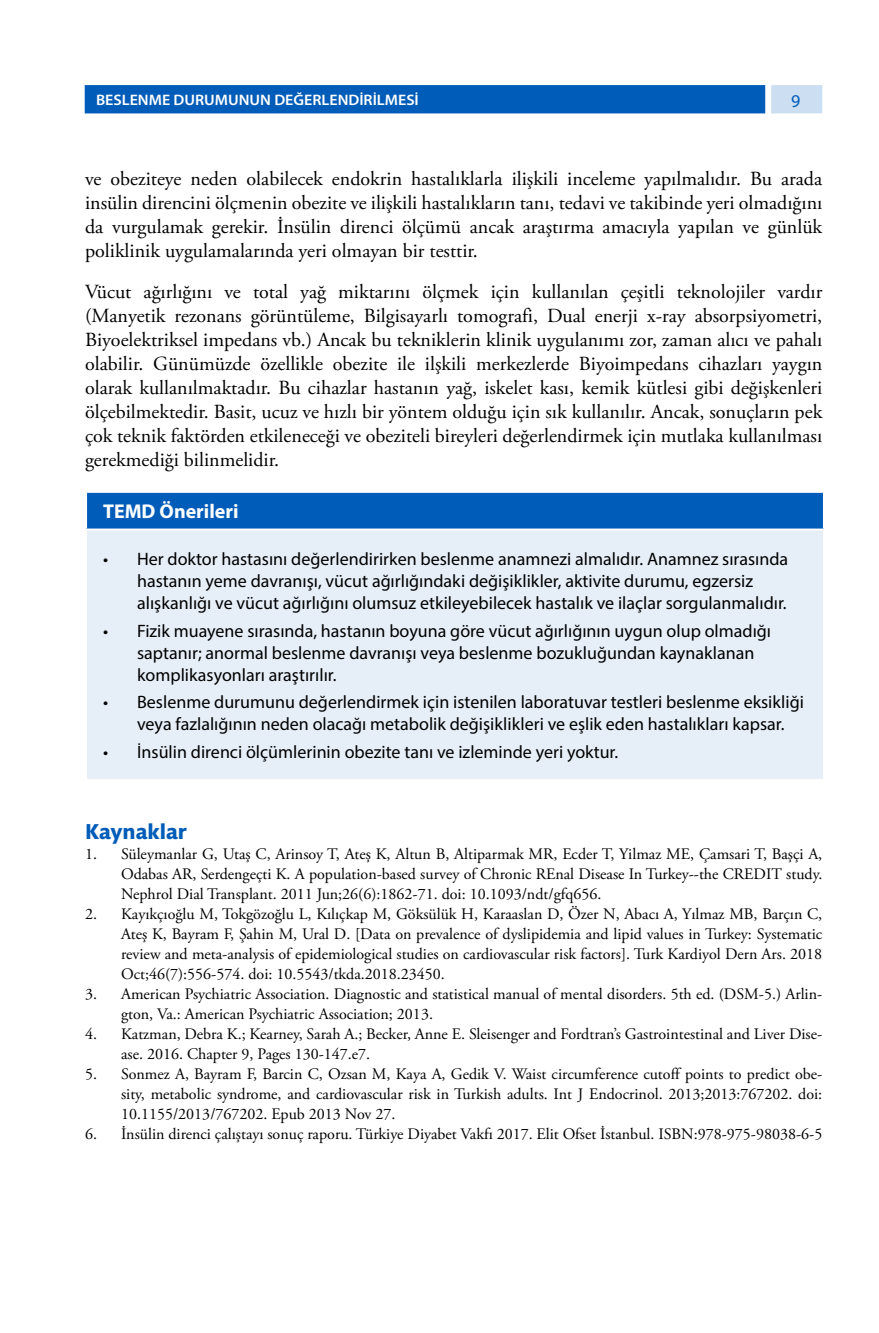
<style>
.page{position:relative;width:879px;height:1333px;background:#fff}
.page>*{position:absolute;margin:0;border:0;box-sizing:border-box;transform-origin:0 0}
.t1{font:700 22px "Mundo Sans Std";color:#005cb9}
.t2{font:20px/24px "Adobe Garamond Pro";color:#000;text-align:justify}
.t3{font:700 20px "Myriad Pro";color:#fff}
.t4{font:18px/22px "Myriad Pro";color:#000}
.t5{font:18px "Myriad Pro";color:#005cb9}
.t6{font:16px/20px "Adobe Garamond Pro";color:#000;text-align:justify}
.t7{font:600 15.2px "Myriad Pro";color:#fff;scale:1.05 1}
</style>
<div class="page">
<div style="left:85px;top:85px;width:680px;height:28px;background:#005cb9;border:2px solid #005cb9"></div>
<div style="left:771px;top:85px;width:51px;height:28px;background:#ccdef1"></div>
<div style="left:86px;top:492px;width:738px;height:37px;background:#005cb9"></div>
<div style="left:86px;top:529px;width:738px;height:251px;background:#e6eff8"></div>
<hr style="left:85px;top:491px;width:740px;height:2px;background:#fff">
<hr style="left:85px;top:493px;width:2px;height:35px;background:#fff">
<hr style="left:823px;top:493px;width:2px;height:35px;background:#fff">
<hr style="left:85px;top:528px;width:740px;height:2px;background:#fff">
<hr style="left:85px;top:530px;width:2px;height:249px;background:#fff">
<hr style="left:823px;top:530px;width:2px;height:249px;background:#fff">
<hr style="left:85px;top:779px;width:740px;height:2px;background:#fff">
<p class="t7" style="left:96px;top:90px;width:309px">BESLENME DURUMUNUN DEĞERLENDİRİLMESİ</p>
<p class="t5" style="left:791px;top:89px;width:11px">9</p>
<p class="t2" style="left:85px;top:167px;width:739px">ve obeziteye neden olabilecek endokrin hastalıklarla ilişkili inceleme yapılmalıdır. Bu arada insülin direncini ölçmenin obezite ve ilişkili hastalıkların tanı, tedavi ve takibinde yeri olmadığını da vurgulamak gerekir. İnsülin direnci ölçümü ancak araştırma amacıyla yapılan ve günlük poliklinik uygulamalarında yeri olmayan bir testtir.</p>
<p class="t2" style="left:85px;top:280px;width:739px">Vücut ağırlığını ve total yağ miktarını ölçmek için kullanılan çeşitli teknolojiler vardır (Manyetik rezonans görüntüleme, Bilgisayarlı tomografi, Dual enerji x-ray absorpsiyometri, Biyoelektriksel impedans vb.) Ancak bu tekniklerin klinik uygulanımı zor, zaman alıcı ve pahalı olabilir. Günümüzde özellikle obezite ile ilşkili merkezlerde Biyoimpedans cihazları yaygın olarak kullanılmaktadır. Bu cihazlar hastanın yağ, iskelet kası, kemik kütlesi gibi değişkenleri ölçebilmektedir. Basit, ucuz ve hızlı bir yöntem olduğu için sık kullanılır. Ancak, sonuçların pek çok teknik faktörden etkileneceği ve obeziteli bireyleri değerlendirmek için mutlaka kullanılması gerekmediği bilinmelidir.</p>
<p class="t3" style="left:103px;top:498px;width:137px">TEMD Önerileri</p>
<p class="t4" style="left:137px;top:547px;width:652px;text-indent:-34px">• Her doktor hastasını değerlendirirken beslenme anamnezi almalıdır. Anamnez sırasında hastanın yeme davranışı, vücut ağırlığındaki değişiklikler, aktivite durumu, egzersiz alışkanlığı ve vücut ağırlığını olumsuz etkileyebilecek hastalık ve ilaçlar sorgulanmalıdır.</p>
<p class="t4" style="left:137px;top:619px;width:635px;text-indent:-34px">• Fizik muayene sırasında, hastanın boyuna göre vücut ağırlığının uygun olup olmadığı saptanır; anormal beslenme davranışı veya beslenme bozukluğundan kaynaklanan komplikasyonları araştırılır.</p>
<p class="t4" style="left:137px;top:691px;width:668px;text-indent:-34px">• Beslenme durumunu değerlendirmek için istenilen laboratuvar testleri beslenme eksikliği veya fazlalığının neden olacağı metabolik değişiklikleri ve eşlik eden hastalıkları kapsar.</p>
<p class="t4" style="left:103px;top:740px;width:517px">• İnsülin direnci ölçümlerinin obezite tanı ve izleminde yeri yoktur.</p>
<h1 class="t1" style="left:85px;top:819px;width:103px">Kaynaklar</h1>
<p class="t6" style="left:121px;top:844px;width:703px;text-indent:-36px">1. Süleymanlar G, Utaş C, Arinsoy T, Ateş K, Altun B, Altiparmak MR, Ecder T, Yilmaz ME, Çamsari T, Başçi A, Odabas AR, Serdengeçti K. A population-based survey of Chronic REnal Disease In Turkey--the CREDIT study.<br>Nephrol Dial Transplant. 2011 Jun;26(6):1862-71. doi: 10.1093/ndt/gfq656.</p>
<p class="t6" style="left:121px;top:904px;width:703px;text-indent:-36px">2. Kayıkçıoğlu M, Tokgözoğlu L, Kılıçkap M, Göksülük H, Karaaslan D, Özer N, Abacı A, Yılmaz MB, Barçın C, Ateş K, Bayram F, Şahin M, Ural D. [Data on prevalence of dyslipidemia and lipid values in Turkey: Systematic review and meta-analysis of epidemiological studies on cardiovascular risk factors]. Turk Kardiyol Dern Ars. 2018<br>Oct;46(7):556-574. doi: 10.5543/tkda.2018.23450.</p>
<p class="t6" style="left:121px;top:984px;width:702px;text-indent:-36px">3. American Psychiatric Association. Diagnostic and statistical manual of mental disorders. 5th ed. (DSM-5.) Arlin&shy;gton, Va.: American Psychiatric Association; 2013.</p>
<p class="t6" style="left:121px;top:1024px;width:702px;text-indent:-36px">4. Katzman, Debra K.; Kearney, Sarah A.; Becker, Anne E. Sleisenger and Fordtran’s Gastrointestinal and Liver Dise&shy;ase. 2016. Chapter 9, Pages 130-147.e7.</p>
<p class="t6" style="left:121px;top:1064px;width:703px;text-indent:-36px">5. Sonmez A, Bayram F, Barcin C, Ozsan M, Kaya A, Gedik V. Waist circumference cutoff points to predict obe&shy;sity, metabolic syndrome, and cardiovascular risk in Turkish adults. Int J Endocrinol. 2013;2013:767202. doi:<br>10.1155/2013/767202. Epub 2013 Nov 27.</p>
<p class="t6" style="left:85px;top:1124px;width:739px">6. İnsülin direnci çalıştayı sonuç raporu. Türkiye Diyabet Vakfı 2017. Elit Ofset İstanbul. ISBN:978-975-98038-6-5</p>
</div>
